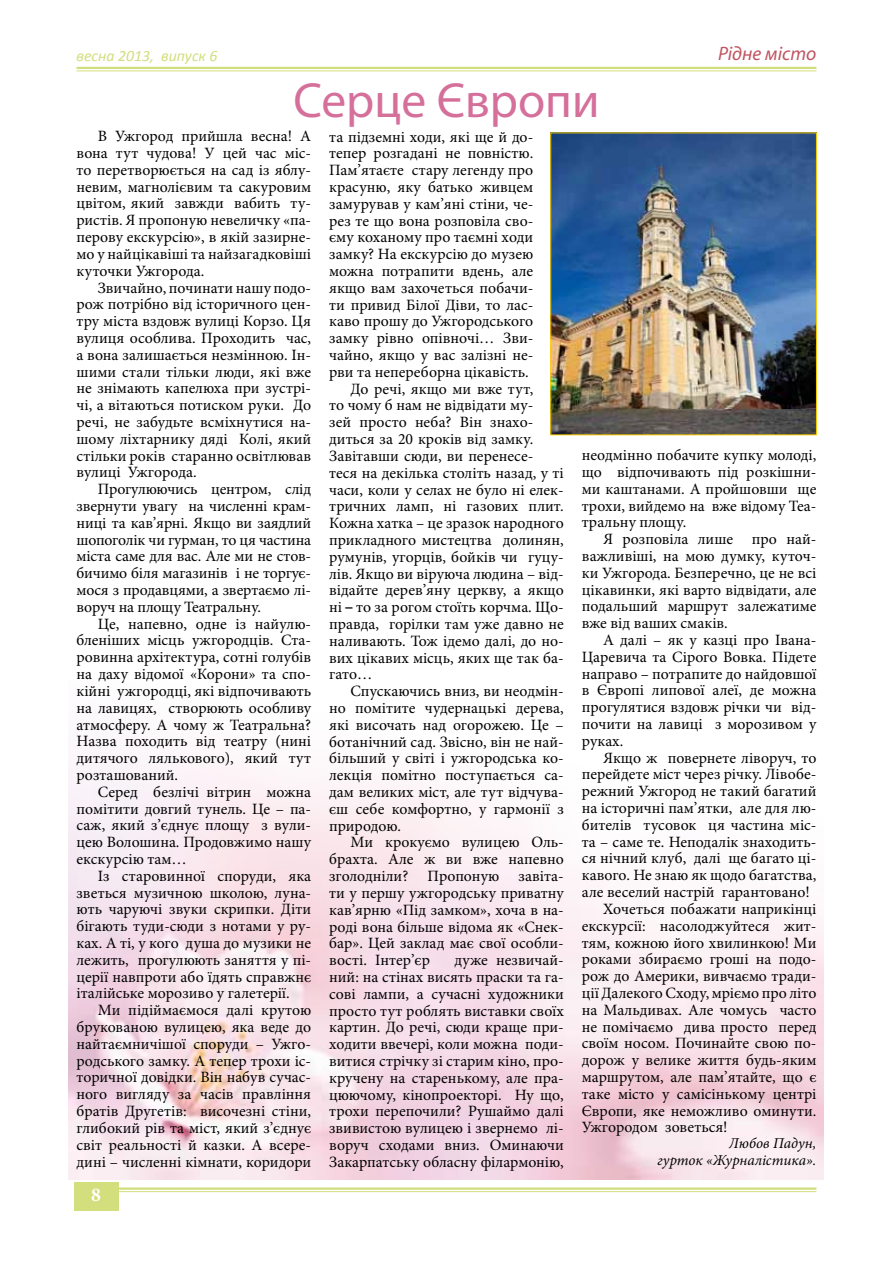
<style>
.page{position:relative;width:893px;height:1263px;background:#fff}
.page>*{position:absolute;margin:0;border:0;box-sizing:border-box;transform-origin:0 0}
.t1{font:49.5px "Myriad Pro";color:#d5709b}
.t2{font:italic 19.5px "Myriad Pro";color:#c15361}
.t3{font:700 19.5px "Minion Pro";color:#fff}
.t4{font:15.75px/16.8px "Minion Pro";color:#000;text-align:justify}
.t5{font:italic 15.75px "Calibri";color:#d3de7d}
.t6{font:italic 15px/16.8px "Minion Pro";color:#000;text-align:right}
.s1{font-family:"Arial Narrow"}
</style>
<div class="page">
<hr style="left:117px;top:1187px;width:699px;height:3px;background:#d3de7d">
<hr style="left:117px;top:1191px;width:699px;height:1px;background:#d3de7d">
<div style="left:74px;top:1182px;width:44px;height:29px;background:#d3de7d"></div>
<hr style="left:77px;top:67px;width:739px;height:2px;background:#d3de7d">
<hr style="left:77px;top:71px;width:739px;height:1px;background:#d3de7d">
<img style="left:68px;top:763px;width:755px;height:416px">
<img style="left:552px;top:134px;width:263px;height:299px">
<div style="left:550px;top:132px;width:267px;height:303px;border:1px solid #ffce00"></div>
<p class="t5" style="left:77px;top:45px;width:142px">весна 2013, випуск 6</p>
<h1 class="t1" style="left:293px;top:70px;width:308px">Серце Європи</h1>
<p class="t2" style="left:718px;top:42px;width:100px">Рідне місто</p>
<p class="t4" style="left:77px;top:128px;width:236px;text-indent:21px">В Ужгород прийшла весна! А вона тут чудова! У цей час міс&shy;то перетворюється на сад із яблу&shy;невим, магнолієвим та сакуровим цвітом, який завжди вабить ту&shy;ристів. Я пропоную невеличку «па&shy;перову екскурсію», в якій зазирне&shy;мо у найцікавіші та найзагадковіші куточки Ужгорода.</p>
<p class="t4" style="left:77px;top:279px;width:236px;text-indent:21px">Звичайно, починати нашу подо&shy;рож потрібно від історичного цен&shy;тру міста вздовж вулиці Корзо. Ця вулиця особлива. Проходить час, а вона залишається незмінною. Ін&shy;шими стали тільки люди, які вже не знімають капелюха при зустрі&shy;чі, а вітаються потиском руки. До речі, не забудьте всміхнутися на&shy;шому ліхтарнику дяді Колі, який стільки років старанно освітлював вулиці Ужгорода.</p>
<p class="t4" style="left:77px;top:481px;width:236px;text-indent:21px">Прогулюючись центром, слід звернути увагу на численні крам&shy;ниці та кав’ярні. Якщо ви заядлий шопоголік чи гурман, то ця частина міста саме для вас. Але ми не стов&shy;бичимо біля магазинів і не торгує&shy;мося з продавцями, а звертаємо лі&shy;воруч на площу Театральну.</p>
<p class="t4" style="left:77px;top:615px;width:236px;text-indent:21px">Це, напевно, одне із найулю&shy;бленіших місць ужгородців. Ста&shy;ровинна архітектура, сотні голубів на даху відомої «Корони» та спо&shy;кійні ужгородці, які відпочивають на лавицях, створюють особливу атмосферу. А чому ж Театральна?<br>Назва походить від театру (нині дитячого лялькового), який тут розташований.</p>
<p class="t4" style="left:77px;top:783px;width:236px;text-indent:21px">Серед безлічі вітрин можна помітити довгий тунель. Це – па&shy;саж, який з’єднує площу з вули&shy;цею Волошина. Продовжимо нашу екскурсію там…</p>
<p class="t4" style="left:77px;top:867px;width:236px;text-indent:21px">Із старовинної споруди, яка зветься музичною школою, луна&shy;ють чаруючі звуки скрипки. Діти бігають туди-сюди з нотами у ру&shy;ках. А ті, у кого душа до музики не лежить, прогулюють заняття у пі&shy;церії навпроти або їдять справжнє італійське морозиво у галетерії.</p>
<p class="t4" style="left:77px;top:1002px;width:236px;text-indent:21px">Ми підіймаємося далі крутою брукованою вулицею, яка веде до найтаємничішої споруди – Ужго&shy;родського замку. А тепер трохи іс&shy;торичної довідки. Він набув сучас&shy;ного вигляду за часів правління братів Другетів: височезні стіни, глибокий рів та міст, який з’єднує світ реальності й казки. А всере&shy;дині – численні кімнати, коридори</p>
<p class="t3" style="left:91px;top:1181px;width:11px">8</p>
<p class="t4" style="left:329px;top:128px;width:206px">та підземні ходи, які ще й до-</p>
<p class="t4" style="left:329px;top:145px;width:206px">тепер розгадані не повністю.</p>
<p class="t4" style="left:329px;top:162px;width:206px">Пам’ятаєте стару легенду про</p>
<p class="t4" style="left:329px;top:179px;width:206px">красуню, яку батько живцем</p>
<p class="t4" style="left:329px;top:195px;width:206px">замурував у кам’яні стіни, че-</p>
<p class="t4" style="left:329px;top:212px;width:206px">рез те що вона розповіла сво-</p>
<p class="t4" style="left:329px;top:229px;width:206px">єму коханому про таємні ходи</p>
<p class="t4" style="left:329px;top:246px;width:206px">замку? На екскурсію до музею</p>
<p class="t4" style="left:329px;top:263px;width:206px">можна потрапити вдень, але</p>
<p class="t4" style="left:329px;top:279px;width:206px">якщо вам захочеться побачи-</p>
<p class="t4" style="left:329px;top:296px;width:206px">ти привид Білої Діви, то лас-</p>
<p class="t4" style="left:329px;top:313px;width:206px">каво прошу до Ужгородського</p>
<p class="t4" style="left:329px;top:330px;width:206px">замку рівно опівночі… Зви-</p>
<p class="t4" style="left:329px;top:347px;width:206px">чайно, якщо у вас залізні не-</p>
<p class="t4" style="left:329px;top:363px;width:201px">рви та непереборна цікавість.</p>
<p class="t4" style="left:350px;top:380px;width:184px">До речі, якщо ми вже тут,</p>
<p class="t4" style="left:329px;top:397px;width:206px">то чому б нам не відвідати му-</p>
<p class="t4" style="left:329px;top:414px;width:206px">зей просто неба? Він знахо-</p>
<p class="t4" style="left:329px;top:431px;width:206px">диться за 20 кроків від замку.</p>
<p class="t4" style="left:329px;top:448px;width:206px">Завітавши сюди, ви перенесе-</p>
<p class="t4" style="left:329px;top:464px;width:236px">теся на декілька століть назад, у ті</p>
<p class="t4" style="left:329px;top:481px;width:236px">часи, коли у селах не було ні елек-</p>
<p class="t4" style="left:329px;top:498px;width:236px">тричних ламп, ні газових плит.</p>
<p class="t4" style="left:329px;top:515px;width:236px">Кожна хатка – це зразок народного</p>
<p class="t4" style="left:329px;top:532px;width:236px">прикладного мистецтва долинян,</p>
<p class="t4" style="left:329px;top:548px;width:236px">румунів, угорців, бойків чи гуцу-</p>
<p class="t4" style="left:329px;top:565px;width:236px">лів. Якщо ви віруюча людина – від-</p>
<p class="t4" style="left:329px;top:582px;width:236px">відайте дерев’яну церкву, а якщо</p>
<p class="t4" style="left:329px;top:599px;width:236px">ні <span class="s1">–</span> то за рогом стоїть корчма. Що-</p>
<p class="t4" style="left:329px;top:616px;width:236px">правда, горілки там уже давно не</p>
<p class="t4" style="left:329px;top:632px;width:236px">наливають. Тож ідемо далі, до но-</p>
<p class="t4" style="left:329px;top:649px;width:236px">вих цікавих місць, яких ще так ба-</p>
<p class="t4" style="left:329px;top:666px;width:45px">гато…</p>
<p class="t4" style="left:350px;top:683px;width:215px">Спускаючись вниз, ви неодмін-</p>
<p class="t4" style="left:329px;top:700px;width:236px">но помітите чудернацькі дерева,</p>
<p class="t4" style="left:329px;top:716px;width:236px">які височать над огорожею. Це –</p>
<p class="t4" style="left:329px;top:733px;width:236px">ботанічний сад. Звісно, він не най-</p>
<p class="t4" style="left:329px;top:750px;width:236px">більший у світі і ужгородська ко-</p>
<p class="t4" style="left:329px;top:767px;width:236px">лекція помітно поступається са-</p>
<p class="t4" style="left:329px;top:784px;width:236px">дам великих міст, але тут відчува-</p>
<p class="t4" style="left:329px;top:800px;width:236px">єш себе комфортно, у гармонії з</p>
<p class="t4" style="left:329px;top:817px;width:73px">природою.</p>
<p class="t4" style="left:350px;top:834px;width:215px">Ми крокуємо вулицею Оль-</p>
<p class="t4" style="left:329px;top:851px;width:236px">брахта. Але ж ви вже напевно</p>
<p class="t4" style="left:329px;top:868px;width:236px">зголодніли? Пропоную завіта-</p>
<p class="t4" style="left:329px;top:884px;width:236px">ти у першу ужгородську приватну</p>
<p class="t4" style="left:329px;top:901px;width:236px">кав’ярню «Під замком», хоча в на-</p>
<p class="t4" style="left:329px;top:918px;width:236px">роді вона більше відома як «Снек-</p>
<p class="t4" style="left:329px;top:935px;width:236px">бар». Цей заклад має свої особли-</p>
<p class="t4" style="left:329px;top:952px;width:102px">вості. Інтер’єр</p>
<p class="t4" style="left:329px;top:952px;width:236px;text-indent:125px">дуже незвичай&shy;ний: на стінах висять праски та га&shy;сові лампи, а сучасні художники просто тут роблять виставки своїх картин. До речі, сюди краще при&shy;ходити ввечері, коли можна поди&shy;витися стрічку зі старим кіно, про&shy;кручену на старенькому, але пра&shy;цюючому, кінопроекторі. Ну що, трохи перепочили? Рушаймо далі звивистою вулицею і звернемо лі&shy;воруч сходами вниз. Оминаючи Закарпатську обласну філармонію,</p>
<p class="t4" style="left:582px;top:447px;width:236px">неодмінно побачите купку молоді, що відпочивають під розкішни&shy;ми каштанами. А пройшовши ще трохи, вийдемо на вже відому Теа&shy;тральну площу.</p>
<p class="t4" style="left:582px;top:531px;width:236px;text-indent:21px">Я розповіла лише про най&shy;важливіші, на мою думку, куточ&shy;ки Ужгорода. Безперечно, це не всі цікавинки, які варто відвідати, але подальший маршрут залежатиме вже від ваших смаків.</p>
<p class="t4" style="left:582px;top:632px;width:236px;text-indent:21px">А далі – як у казці про Івана-Царевича та Сірого Вовка. Підете направо – потрапите до найдовшої в Європі липової алеї, де можна прогулятися вздовж річки чи від&shy;почити на лавиці з морозивом у руках.</p>
<p class="t4" style="left:603px;top:749px;width:215px">Якщо ж повернете ліворуч, то</p>
<p class="t4" style="left:582px;top:766px;width:236px">перейдете міст через річку. Лівобе-</p>
<p class="t4" style="left:582px;top:783px;width:236px">режний Ужгород не такий багатий</p>
<p class="t4" style="left:582px;top:800px;width:236px">на історичні пам’ятки, але для лю-</p>
<p class="t4" style="left:582px;top:816px;width:236px">бителів тусовок ця частина міс-</p>
<p class="t4" style="left:582px;top:833px;width:236px">та – саме те. Неподалік знаходить-</p>
<p class="t4" style="left:582px;top:850px;width:236px">ся нічний клуб, далі ще багато ці-</p>
<p class="t4" style="left:582px;top:867px;width:236px">кавого. Не знаю як щодо багатства,</p>
<p class="t4" style="left:582px;top:884px;width:229px">але веселий настрій гарантовано!</p>
<p class="t4" style="left:603px;top:900px;width:215px">Хочеться побажати наприкінці</p>
<p class="t4" style="left:582px;top:917px;width:236px">екскурсії: насолоджуйтеся жит-</p>
<p class="t4" style="left:582px;top:934px;width:236px">тям, кожною його хвилинкою! Ми</p>
<p class="t4" style="left:582px;top:951px;width:236px">роками збираємо гроші на подо-</p>
<p class="t4" style="left:582px;top:968px;width:236px">рож до Америки, вивчаємо тради-</p>
<p class="t4" style="left:582px;top:984px;width:236px">ції Далекого Сходу, мріємо про літо</p>
<p class="t4" style="left:582px;top:1001px;width:236px">на Мальдивах. Але чомусь часто</p>
<p class="t4" style="left:582px;top:1018px;width:236px">не помічаємо дива просто перед</p>
<p class="t4" style="left:582px;top:1035px;width:236px">своїм носом. Починайте свою по-</p>
<p class="t4" style="left:582px;top:1052px;width:236px">дорож у велике життя будь-яким</p>
<p class="t4" style="left:582px;top:1068px;width:236px">маршрутом, але пам’ятайте, що є</p>
<p class="t4" style="left:582px;top:1085px;width:236px">таке місто у самісінькому центрі</p>
<p class="t4" style="left:582px;top:1102px;width:236px">Європи, яке неможливо оминути.</p>
<p class="t4" style="left:582px;top:1119px;width:147px">Ужгородом зоветься!</p>
<p class="t6" style="left:658px;top:1135px;width:160px">Любов Падун,<br>гурток «Журналістика».</p>
</div>
